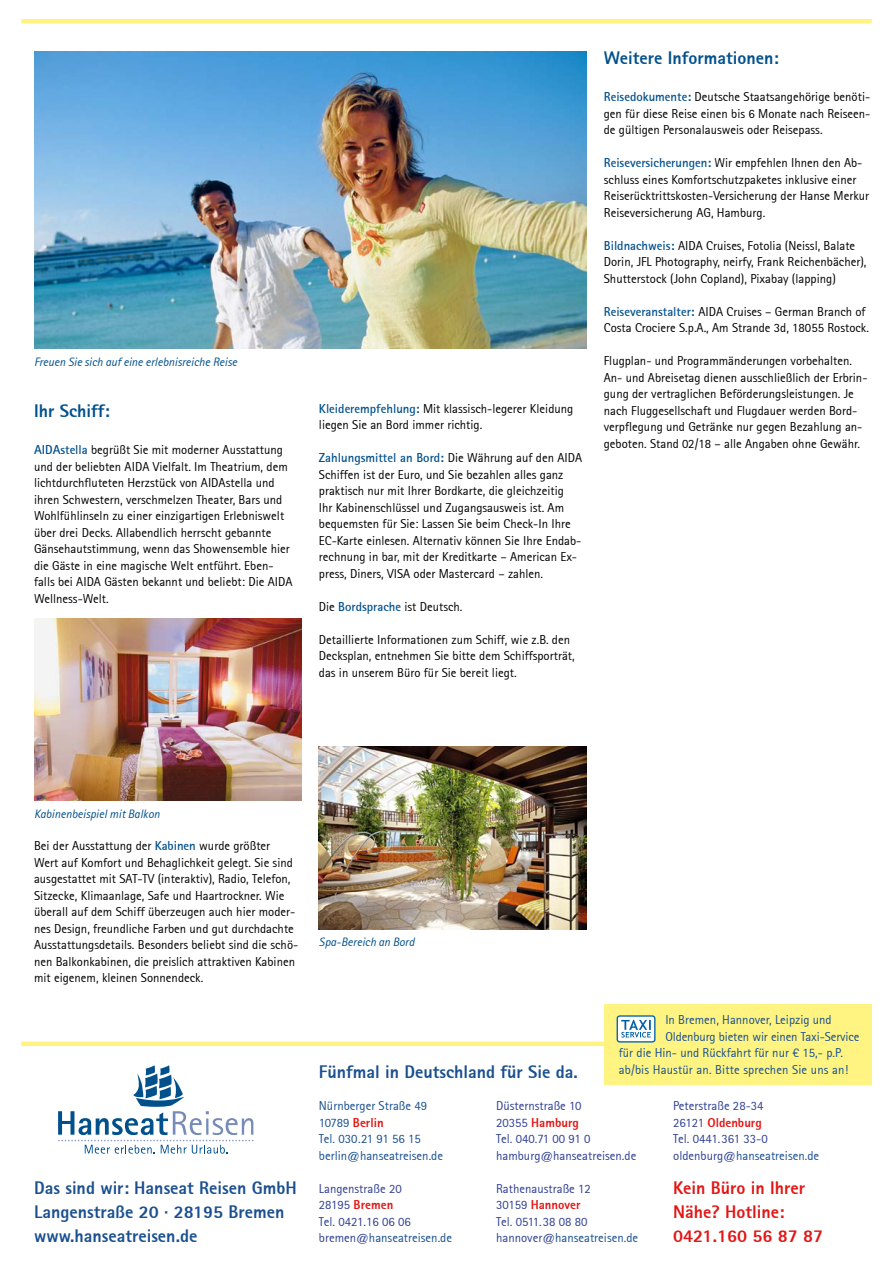
<style>
.page{position:relative;width:893px;height:1263px;background:#fff}
.page>*{position:absolute;margin:0;border:0;box-sizing:border-box;transform-origin:0 0}
.t1{font:800 18px/24px "Rotis Sans Serif";color:#194f8f}
.t2{font:800 18px/24px "Rotis Sans Serif";color:#e21513}
.t3{font:800 18px "Rotis Sans Serif";color:#00508c}
.t4{font:12.75px/16.5px "Rotis Sans Serif";color:#000}
.t5{font:12.75px/16.5px "Rotis Sans Serif";color:#2f3f93}
.t6{font:12.75px/16.5px "Rotis Sans Serif";color:#194f8f}
.t7{font:italic 12px "Rotis Sans Serif";color:#00508c}
.s1{font-weight:700;color:#00508c}
.s2{font-weight:800;color:#e21513}
.s3{color:#194f8f}
</style>
<div class="page">
<div style="left:21px;top:1041px;width:851px;height:5px;background:#fff482"></div>
<svg style="left:58px;top:1065px;width:195px;height:88px"></svg>
<div style="left:604px;top:1004px;width:268px;height:80px;background:#fff482"></div>
<div style="left:617px;top:1016px;width:38px;height:26px;background:#fff;border-radius:3px"></div>
<div style="left:617px;top:1015px;width:38px;height:27px;border:1px solid #0061a7;border-radius:3px"></div>
<svg style="left:621px;top:1020px;width:30px;height:17px"></svg>
<div style="left:21px;top:19px;width:851px;height:5px;background:#fff482"></div>
<img style="left:34px;top:618px;width:268px;height:183px">
<img style="left:34px;top:51px;width:553px;height:298px">
<img style="left:319px;top:746px;width:268px;height:183px">
<p class="t7" style="left:34px;top:354px;width:205px">Freuen Sie sich auf eine erlebnisreiche Reise</p>
<h1 class="t3" style="left:34px;top:399px;width:77px">Ihr Schiff:</h1>
<p class="t4" style="left:34px;top:441px;width:260px"><span class="s1">AIDAstella</span> begrüßt Sie mit moderner Ausstattung und der beliebten AIDA Vielfalt. Im Theatrium, dem lichtdurchfluteten Herzstück von AIDAstella und ihren Schwestern, verschmelzen Theater, Bars und Wohlfühlinseln zu einer einzigartigen Erlebniswelt über drei Decks. Allabendlich herrscht gebannte Gänsehautstimmung, wenn das Showensemble hier die Gäste in eine magische Welt entführt. Eben&shy;falls bei AIDA Gästen bekannt und beliebt: Die AIDA Wellness-Welt.</p>
<p class="t4" style="left:319px;top:400px;width:256px"><span class="s1">Kleiderempfehlung:</span> Mit klassisch-legerer Kleidung liegen Sie an Bord immer richtig.</p>
<p class="t4" style="left:319px;top:450px;width:265px"><span class="s1">Zahlungsmittel an Bord:</span> Die Währung auf den AIDA Schiffen ist der Euro, und Sie bezahlen alles ganz praktisch nur mit Ihrer Bordkarte, die gleichzeitig<br>Ihr Kabinenschlüssel und Zugangsausweis ist. Am bequemsten für Sie: Lassen Sie beim Check-In Ihre EC-Karte einlesen. Alternativ können Sie Ihre Endab&shy;rechnung in bar, mit der Kreditkarte – American Ex&shy;press, Diners, VISA oder Mastercard – zahlen.</p>
<p class="t4" style="left:319px;top:598px;width:145px">Die <span class="s1">Bordsprache</span> ist Deutsch.</p>
<p class="t4" style="left:319px;top:631px;width:257px">Detaillierte Informationen zum Schiff, wie z.B. den<br>Decksplan, entnehmen Sie bitte dem Schiffsporträt, das in unserem Büro für Sie bereit liegt.</p>
<h1 class="t3" style="left:604px;top:46px;width:176px">Weitere Informationen:</h1>
<p class="t4" style="left:604px;top:88px;width:268px;text-align:justify"><span class="s1">Reisedokumente:</span> Deutsche Staatsangehörige benöti&shy;gen für diese Reise einen bis 6 Monate nach Reiseen&shy;de gültigen Personalausweis oder Reisepass.</p>
<p class="t4" style="left:604px;top:154px;width:267px"><span class="s1">Reiseversicherungen:</span> Wir empfehlen Ihnen den Ab&shy;schluss eines Komfortschutzpaketes inklusive einer Reiserücktrittskosten-Versicherung der Hanse Merkur Reiseversicherung AG, Hamburg.</p>
<p class="t4" style="left:604px;top:237px;width:264px"><span class="s1">Bildnachweis:</span> AIDA Cruises, Fotolia (Neissl, Balate<br>Dorin, JFL Photography, neirfy, Frank Reichenbächer),<br>Shutterstock (John Copland), Pixabay (lapping)</p>
<p class="t4" style="left:604px;top:303px;width:267px"><span class="s1">Reiseveranstalter:</span> AIDA Cruises – German Branch of<br>Costa Crociere S.p.A., Am Strande 3d, 18055 Rostock.</p>
<p class="t4" style="left:604px;top:352px;width:265px">Flugplan- und Programmänderungen vorbehalten.<br>An- und Abreisetag dienen ausschließlich der Erbrin&shy;gung der vertraglichen Beförderungsleistungen. Je nach Fluggesellschaft und Flugdauer werden Bord&shy;verpflegung und Getränke nur gegen Bezahlung an&shy;geboten. Stand 02/18 – alle Angaben ohne Gewähr.</p>
<p class="t7" style="left:34px;top:807px;width:127px">Kabinenbeispiel mit Balkon</p>
<p class="t4" style="left:34px;top:837px;width:266px">Bei der Ausstattung der <span class="s1">Kabinen</span> wurde größter<br>Wert auf Komfort und Behaglichkeit gelegt. Sie sind ausgestattet mit SAT-TV (interaktiv), Radio, Telefon, Sitzecke, Klimaanlage, Safe und Haartrockner. Wie überall auf dem Schiff überzeugen auch hier moder&shy;nes Design, freundliche Farben und gut durchdachte Ausstattungsdetails. Besonders beliebt sind die schö&shy;nen Balkonkabinen, die preislich attraktiven Kabinen mit eigenem, kleinen Sonnendeck.</p>
<h1 class="t1" style="left:34px;top:1175px;width:264px">Das sind wir: Hanseat Reisen GmbH<br>Langenstraße 20 · 28195 Bremen www.hanseatreisen.de</h1>
<p class="t7" style="left:319px;top:935px;width:97px">Spa-Bereich an Bord</p>
<p class="t6" style="left:665px;top:1011px;width:168px">In Bremen, Hannover, Leipzig und</p>
<p class="t6" style="left:665px;top:1028px;width:196px">Oldenburg bieten wir einen Taxi-Service</p>
<p class="t6" style="left:619px;top:1044px;width:226px">für die Hin- und Rückfahrt für nur € 15,- p.P.</p>
<p class="t6" style="left:619px;top:1061px;width:231px">ab/bis Haustür an. Bitte sprechen Sie uns an!</p>
<h1 class="t1" style="left:319px;top:1059px;width:260px">Fünfmal in Deutschland für Sie da.</h1>
<p class="t6" style="left:319px;top:1097px;width:126px">Nürnberger Straße 49<br>10789 <span class="s2">Berlin<br></span>Tel. 030.21 91 56 15 berlin@hanseatreisen.de</p>
<p class="t5" style="left:319px;top:1180px;width:135px">Langenstraße 20<br>28195 <span class="s2">Bremen<br></span>Tel. 0421.16 06 06 bremen@<span class="s3">hanseatreisen.de</span></p>
<p class="t5" style="left:673px;top:1097px;width:147px">Peterstraße 28-34<br>26121 <span class="s2">Oldenburg<br></span>Tel. 0441.361 33-0 oldenburg@<span class="s3">hanseatreisen.de</span></p>
<h1 class="t2" style="left:673px;top:1175px;width:151px">Kein Büro in Ihrer<br>Nähe? Hotline:<br>0421.160 56 87 87</h1>
<p class="t5" style="left:496px;top:1097px;width:142px">Düsternstraße 10<br>20355 <span class="s2">Hamburg<br></span>Tel. 040.71 00 91 0 hamburg@hanseatreisen.de</p>
<p class="t5" style="left:496px;top:1180px;width:144px">Rathenaustraße 12<br>30159 <span class="s2">Hannover<br></span>Tel. 0511.38 08 80 hannover@<span class="s3">hanseatreisen.de</span></p>
</div>
